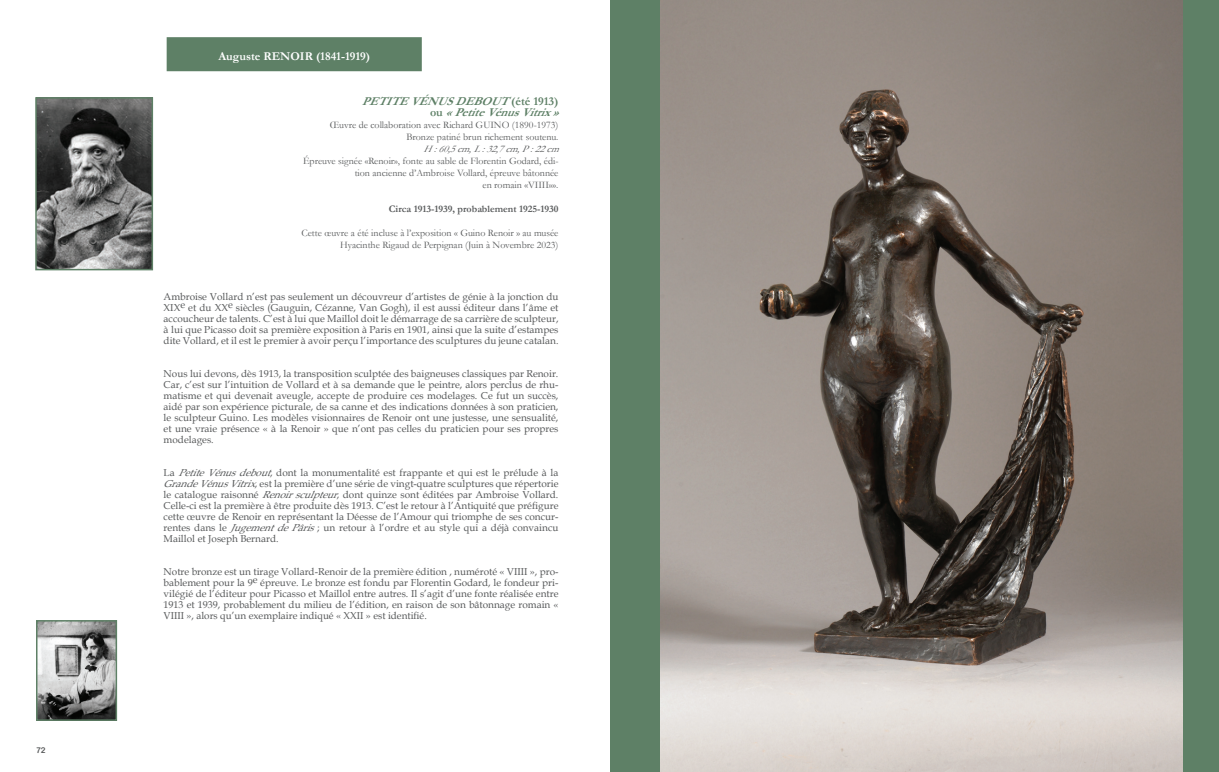
<style>
.page{position:relative;width:1219px;height:772px;background:#fff}
.page>*{position:absolute;margin:0;border:0;box-sizing:border-box;transform-origin:0 0}
.t1{font:italic 700 12px/11px "Garamond";color:#5e8066}
.t2{font:700 12px "Garamond";color:#fff}
.t3{font:10px/11px "Book Antiqua";color:#57595a;text-align:justify}
.t4{font:10px/12px "Garamond";color:#57595a;text-align:right}
.t5{font:700 10px "Garamond";color:#57595a}
.t6{font:italic 10px "Garamond";color:#57595a}
.t7{font:8px "Arial Rounded MT Bold";color:#57595a}
.s1{font-style:normal}
.s2{font-style:italic}
</style>
<div class="page">
<div style="left:610px;top:0;width:609px;height:771px;background:#5e8066"></div>
<img style="left:660px;top:0;width:523px;height:771px">
<div style="left:167px;top:38px;width:254px;height:32px;background:#5e8066"></div>
<div style="left:167px;top:37px;width:255px;height:34px;border:2px solid #5e8066"></div>
<img style="left:38px;top:100px;width:112px;height:167px">
<div style="left:35px;top:97px;width:118px;height:173px;border:2px solid #5e8066"></div>
<img style="left:39px;top:622px;width:75px;height:95px">
<div style="left:36px;top:619px;width:81px;height:101px;border:2px solid #5e8066"></div>
<p class="t7" style="left:36px;top:745px;width:11px">72</p>
<p class="t2" style="left:218px;top:48px;width:153px">Auguste RENOIR (1841-1919)</p>
<p class="t1" style="left:430px;top:96px;width:138px;text-indent:-68px">PETITEVÉNUSDEBOUT<span class="s1">( é t é 1 9 1 3 ) o u</span> «PetiteVénusVitrix»</p>
<p class="t4" style="left:330px;top:118px;width:230px">Œuvre de collaboration avec Richard GUINO (1890-1973)<br>Bronze patiné brun richement soutenu.</p>
<p class="t6" style="left:424px;top:142px;width:142px">H:60,5cm,L:32,7cm,P:22cm</p>
<p class="t4" style="left:303px;top:154px;width:257px">Épreuve signée «Renoir», fonte au sable de Florentin Godard, édi&shy;tion ancienne d’Ambroise Vollard, épreuve bâtonnée<br>en romain «VIIII»».</p>
<p class="t5" style="left:389px;top:202px;width:171px">Circa 1913-1939, probablement 1925-1930</p>
<p class="t4" style="left:301px;top:226px;width:259px">Cette œuvre a été incluse à l’exposition « Guino Renoir » au musée<br>Hyacinthe Rigaud de Perpignan (Juin à Novembre 2023)</p>
<p class="t3" style="left:164px;top:291px;width:396px">Ambroise Vollard n’est pas seulement un découvreur d’artistes de génie à la jonction du XIXe et du XXe siècles (Gauguin, Cézanne, Van Gogh), il est aussi éditeur dans l’âme et accoucheur de talents. C’est à lui que Maillol doit le démarrage de sa carrière de sculpteur, à lui que Picasso doit sa première exposition à Paris en 1901, ainsi que la suite d’estampes dite Vollard, et il est le premier à avoir perçu l’importance des sculptures du jeune catalan.</p>
<p class="t3" style="left:164px;top:368px;width:396px">Nous lui devons, dès 1913, la transposition sculptée des baigneuses classiques par Renoir.<br>Car, c’est sur l’intuition de Vollard et à sa demande que le peintre, alors perclus de rhu&shy;matisme et qui devenait aveugle, accepte de produire ces modelages. Ce fut un succès, aidé par son expérience picturale, de sa canne et des indications données à son praticien, le sculpteur Guino. Les modèles visionnaires de Renoir ont une justesse, une sensualité, et une vraie présence « à la Renoir » que n’ont pas celles du praticien pour ses propres modelages.</p>
<p class="t3" style="left:164px;top:467px;width:396px">La <span class="s2">PetiteVénusdebout</span>, dont la monumentalité est frappante et qui est le prélude à la <span class="s2">GrandeVénusVitrix</span>, est la première d’une série de vingt-quatre sculptures que répertorie le catalogue raisonné <span class="s2">Renoirsculpteur</span>, dont quinze sont éditées par Ambroise Vollard.<br>Celle-ci est la première à être produite dès 1913. C’est le retour à l’Antiquité que préfigure cette œuvre de Renoir en représentant la Déesse de l’Amour qui triomphe de ses concur&shy;rentes dans le <span class="s2">JugementdePâris</span>; un retour à l’ordre et au style qui a déjà convaincu Maillol et Joseph Bernard.</p>
<p class="t3" style="left:164px;top:566px;width:396px">Notre bronze est un tirage Vollard-Renoir de la première édition , numéroté « VIIII », pro&shy;bablement pour la 9e épreuve. Le bronze est fondu par Florentin Godard, le fondeur pri&shy;vilégié de l’éditeur pour Picasso et Maillol entre autres. Il s’agit d’une fonte réalisée entre 1913 et 1939, probablement du milieu de l’édition, en raison de son bâtonnage romain « VIIII », alors qu’un exemplaire indiqué « XXII » est identifié.</p>
</div>
